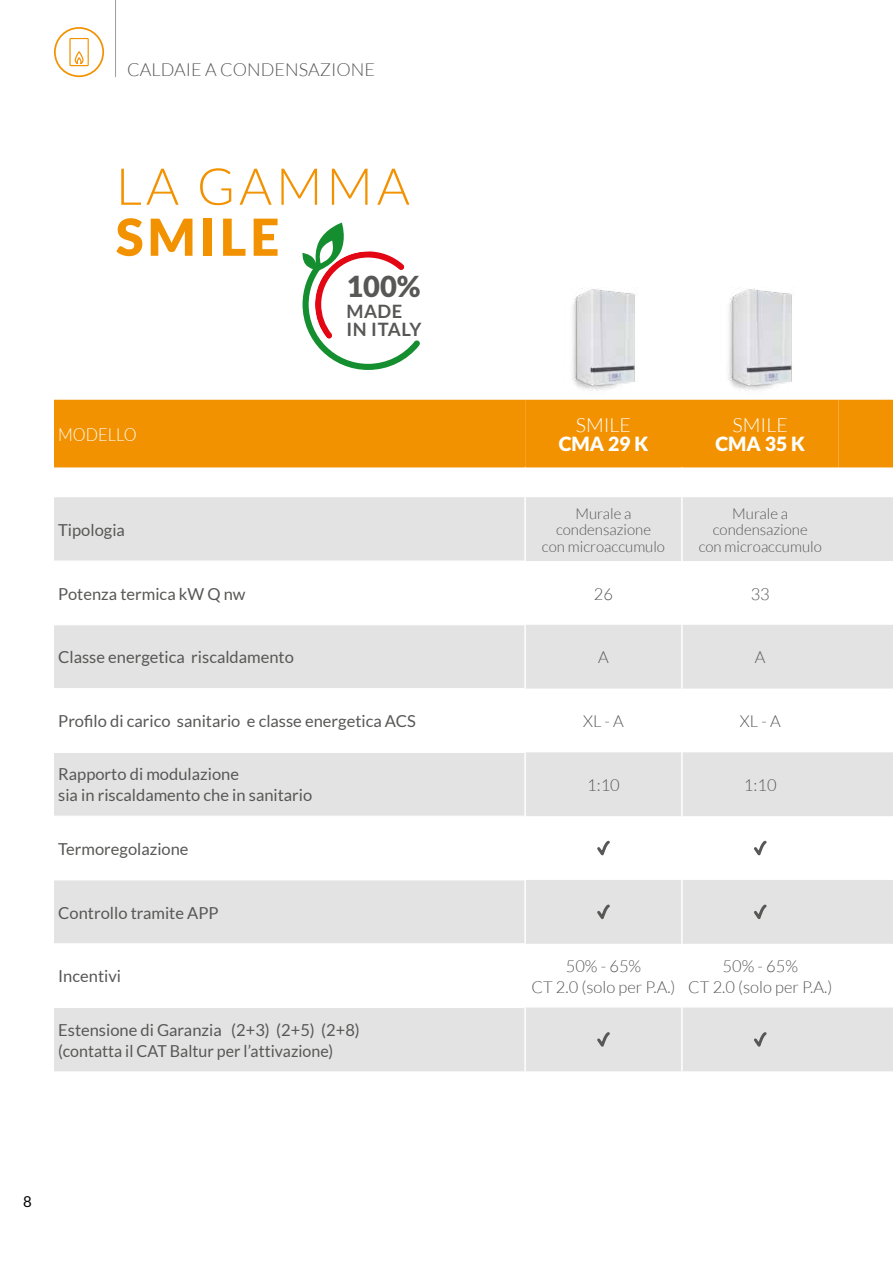
<style>
.page{position:relative;width:893px;height:1263px;background:#fff}
.page>*{position:absolute;margin:0;border:0;box-sizing:border-box;transform-origin:0 0}
.t1{font:300 51px "Lato";letter-spacing:.08em;color:#f39200}
.t2{font:900 51px "Lato";letter-spacing:.08em;color:#f39200}
.t3{font:900 29.1px "Lato";color:#575756}
.t4{font:900 19.5px "Lato";color:#fff}
.t5{font:300 19.5px "Lato";color:#fff}
.t6{font:700 18.3px/18.3px "Lato";letter-spacing:.035em;color:#575756}
.t7{font:300 18px "Lato";color:#575756}
.t8{font:300 18px "Lato";color:#fff;scale:.9 1}
.t9{font:16.5px/21px "Lato";color:#575756}
.t10{font:300 16.5px/21px "Lato";color:#575756;text-align:center}
.t11{font:300 15px/16.5px "Lato";color:#575756;text-align:center}
.t12{font:15px "Lato";color:#000}
</style>
<div class="page">
<hr style="left:115px;top:0;width:1px;height:77px;background:#9d9d9c">
<svg style="left:54px;top:27px;width:50px;height:50px"></svg>
<div style="left:54px;top:400px;width:839px;height:67px;background:#f39200"></div>
<div style="left:525px;top:400px;width:314px;height:67px;background:#f39200"></div>
<svg style="left:54px;top:497px;width:839px;height:574px;fill:#e3e3e3"></svg>
<hr style="left:54px;top:561px;width:470px;height:1px;background:#fff">
<hr style="left:54px;top:624px;width:470px;height:1px;background:#fff">
<hr style="left:54px;top:688px;width:470px;height:1px;background:#fff">
<hr style="left:54px;top:752px;width:470px;height:1px;background:#fff">
<hr style="left:54px;top:816px;width:470px;height:1px;background:#fff">
<hr style="left:54px;top:879px;width:470px;height:1px;background:#fff">
<hr style="left:54px;top:943px;width:470px;height:1px;background:#fff">
<hr style="left:54px;top:1007px;width:470px;height:1px;background:#fff">
<hr style="left:524px;top:497px;width:2px;height:64px;background:#fff">
<hr style="left:681px;top:497px;width:2px;height:64px;background:#fff">
<hr style="left:524px;top:561px;width:2px;height:64px;background:#fff">
<hr style="left:681px;top:561px;width:2px;height:64px;background:#fff">
<hr style="left:524px;top:625px;width:2px;height:64px;background:#fff">
<hr style="left:681px;top:625px;width:2px;height:64px;background:#fff">
<hr style="left:524px;top:689px;width:2px;height:63px;background:#fff">
<hr style="left:681px;top:689px;width:2px;height:63px;background:#fff">
<hr style="left:524px;top:752px;width:2px;height:64px;background:#fff">
<hr style="left:681px;top:752px;width:2px;height:64px;background:#fff">
<hr style="left:524px;top:816px;width:2px;height:64px;background:#fff">
<hr style="left:681px;top:816px;width:2px;height:64px;background:#fff">
<hr style="left:524px;top:880px;width:2px;height:64px;background:#fff">
<hr style="left:681px;top:880px;width:2px;height:64px;background:#fff">
<hr style="left:524px;top:944px;width:2px;height:63px;background:#fff">
<hr style="left:681px;top:944px;width:2px;height:63px;background:#fff">
<hr style="left:524px;top:1007px;width:2px;height:64px;background:#fff">
<hr style="left:681px;top:1007px;width:2px;height:64px;background:#fff">
<img style="left:572px;top:288px;width:63px;height:103px">
<img style="left:728px;top:288px;width:64px;height:103px">
<svg style="left:594px;top:838px;width:18px;height:25px"></svg>
<svg style="left:751px;top:838px;width:18px;height:25px"></svg>
<svg style="left:594px;top:902px;width:18px;height:25px"></svg>
<svg style="left:751px;top:902px;width:18px;height:25px"></svg>
<svg style="left:594px;top:1029px;width:18px;height:26px"></svg>
<svg style="left:751px;top:1029px;width:18px;height:26px"></svg>
<svg style="left:302px;top:223px;width:118px;height:147px"></svg>
<p class="t7" style="left:127px;top:60px;width:249px">CALDAIE A CONDENSAZIONE</p>
<h1 class="t1" style="left:116px;top:159px;width:295px">LA GAMMA</h1>
<h1 class="t2" style="left:116px;top:207px;width:165px">SMILE</h1>
<p class="t8" style="left:58px;top:425px;width:89px">MODELLO</p>
<p class="t9" style="left:58px;top:519px;width:68px">Tipologia</p>
<h2 class="t3" style="left:346px;top:269px;width:76px">100%</h2>
<p class="t6" style="left:346px;top:302px;width:77px">MADE<br>IN ITALY</p>
<p class="t5" style="left:576px;top:414px;width:57px">SMILE</p>
<p class="t4" style="left:559px;top:433px;width:91px">CMA 29 K</p>
<p class="t5" style="left:733px;top:414px;width:57px">SMILE</p>
<p class="t4" style="left:715px;top:433px;width:91px">CMA 35 K</p>
<p class="t11" style="left:542px;top:505px;width:125px">Murale a condensazione<br>con microaccumulo</p>
<p class="t11" style="left:699px;top:505px;width:125px">Murale a condensazione<br>con microaccumulo</p>
<p class="t9" style="left:58px;top:583px;width:189px">Potenza termica kW Q nw</p>
<p class="t10" style="left:594px;top:583px;width:21px">26</p>
<p class="t10" style="left:751px;top:583px;width:21px">33</p>
<p class="t9" style="left:58px;top:647px;width:237px">Classe energetica riscaldamento</p>
<p class="t10" style="left:598px;top:647px;width:12px">A</p>
<p class="t10" style="left:755px;top:647px;width:12px">A</p>
<p class="t9" style="left:58px;top:710px;width:359px">Profilo di carico sanitario e classe energetica ACS</p>
<p class="t10" style="left:583px;top:711px;width:42px">XL - A</p>
<p class="t10" style="left:740px;top:711px;width:42px">XL - A</p>
<p class="t9" style="left:58px;top:764px;width:256px">Rapporto di modulazione<br>sia in riscaldamento che in sanitario</p>
<p class="t10" style="left:587px;top:774px;width:34px">1:10</p>
<p class="t10" style="left:744px;top:774px;width:34px">1:10</p>
<p class="t9" style="left:58px;top:838px;width:132px">Termoregolazione</p>
<p class="t9" style="left:58px;top:902px;width:162px">Controllo tramite APP</p>
<p class="t9" style="left:58px;top:966px;width:64px">Incentivi</p>
<p class="t10" style="left:531px;top:955px;width:146px">50% - 65%<br>CT 2.0 (solo per P.A.)</p>
<p class="t10" style="left:688px;top:955px;width:146px">50% - 65%<br>CT 2.0 (solo per P.A.)</p>
<p class="t9" style="left:58px;top:1019px;width:303px">Estensione di Garanzia (2+3) (2+5) (2+8) (contatta il CAT Baltur per l’attivazione)</p>
<p class="t12" style="left:23px;top:1193px;width:10px">8</p>
</div>
